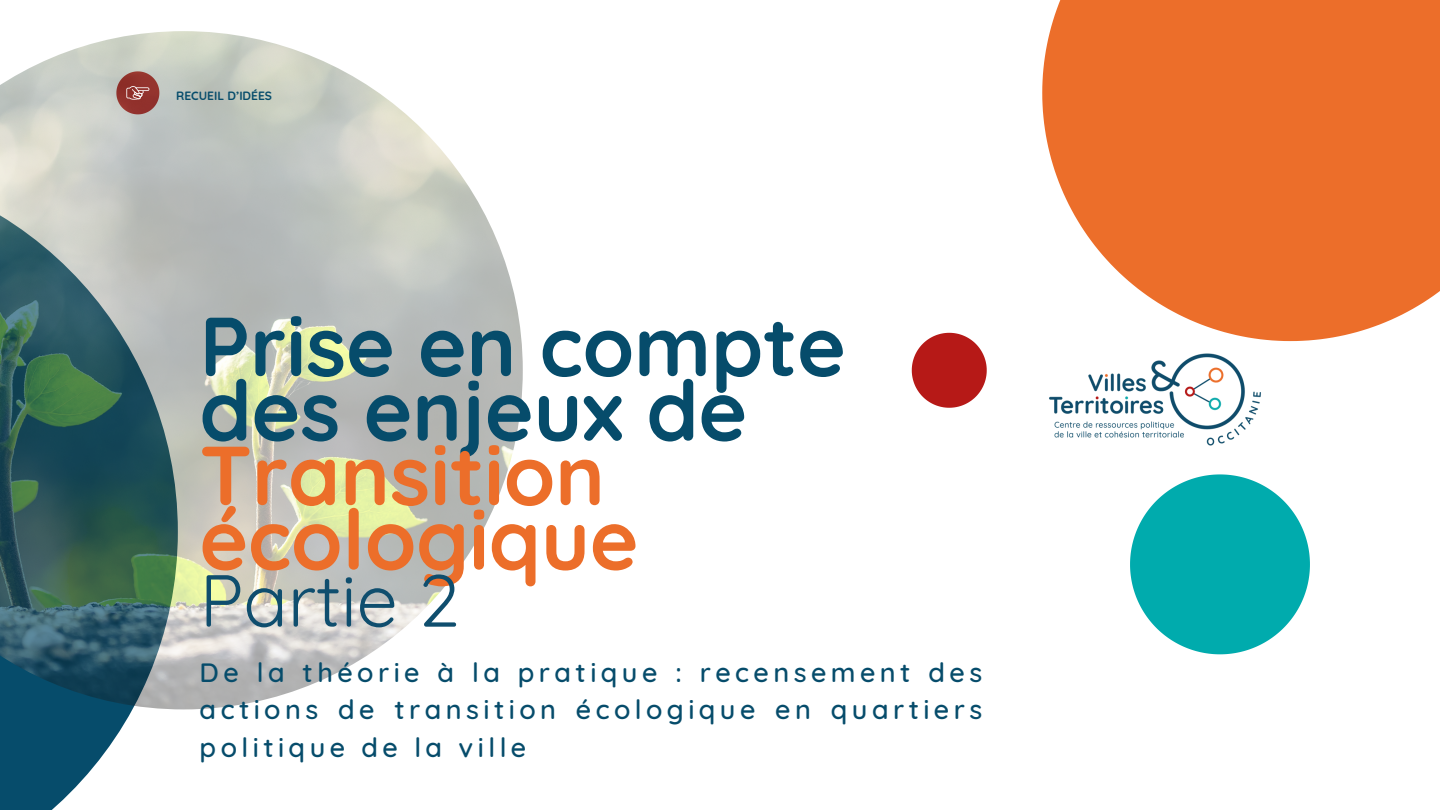
<style>
.page{position:relative;width:1440px;height:810px;background:#fff}
.page>*{position:absolute;margin:0;border:0;box-sizing:border-box;transform-origin:0 0}
.t1{font:700 83.6px/64.5px "Quicksand";color:#064c6b}
.t2{font:73.6px "Quicksand";color:#0f4e6e}
.t3{font:500 27px/37.5px "Quicksand";letter-spacing:.165em;color:#064c6b;text-align:justify}
.t4{font:700 12px "Quicksand";color:#064c6b}
.s1{color:#ec6e2a}
</style>
<div class="page">
<svg style="left:0;top:709px;width:178px;height:101px;fill:#064c6b"></svg>
<svg style="left:1130px;top:474px;width:180px;height:180px"></svg>
<svg style="left:912px;top:333px;width:75px;height:75px"></svg>
<svg style="left:1042px;top:0;width:398px;height:341px;background:#ee7e41"></svg>
<img style="left:0;top:31px;width:523px;height:678px">
<img style="left:1042px;top:333px;width:239px;height:113px">
<svg style="left:116px;top:71px;width:43px;height:43px;background:#a25c57"></svg>
<p class="t4" style="left:176px;top:88px;width:98px">RECUEIL D’IDÉES</p>
<p class="t1" style="left:200px;top:313px;width:648px">Prise en compte des enjeux de<br><span class="s1">Transition écologique</span></p>
<p class="t2" style="left:200px;top:553px;width:261px">Partie 2</p>
<p class="t3" style="left:200px;top:653px;width:784px">De la théorie à la pratique : recensement des actions de transition écologique en quartiers politique de la ville</p>
</div>
